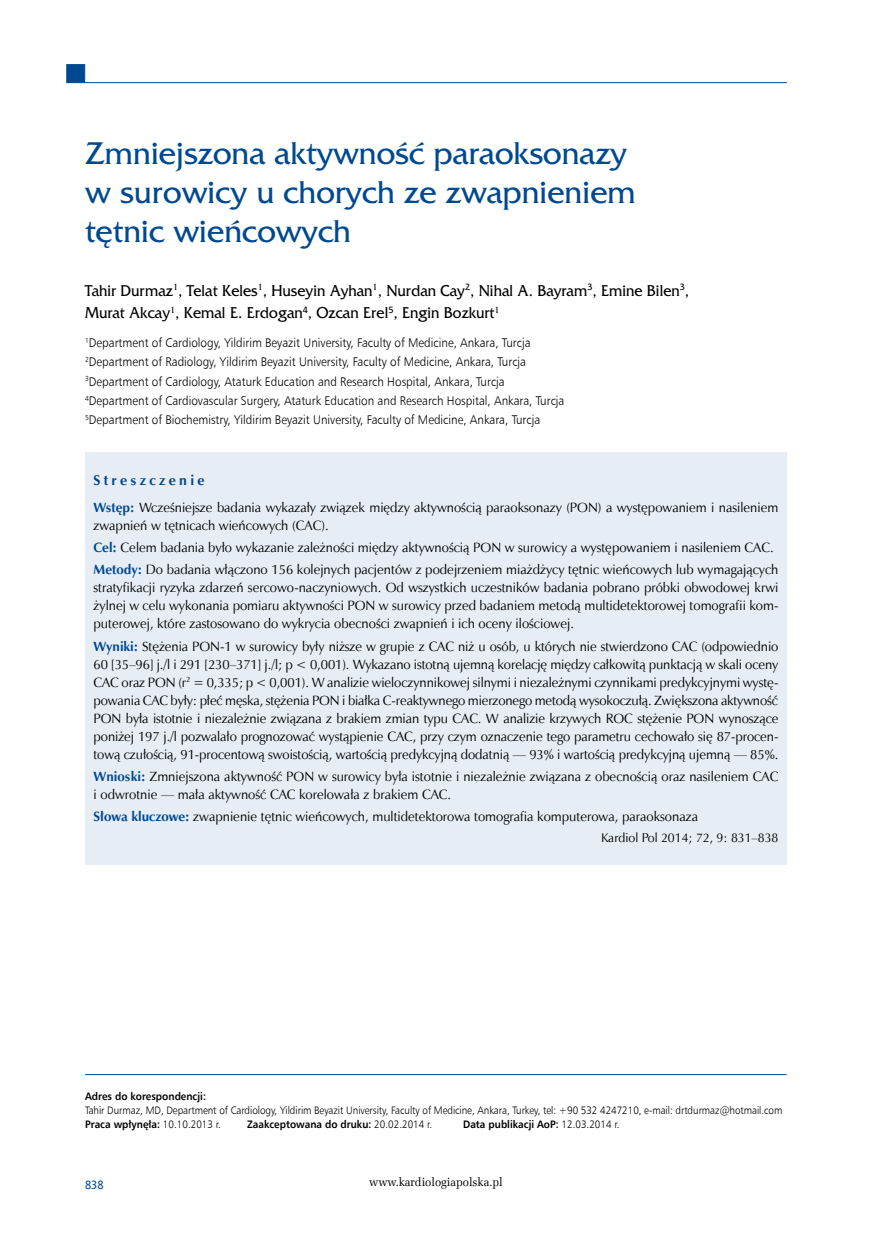
<style>
.page{position:relative;width:872px;height:1234px;background:#fff}
.page>*{position:absolute;margin:0;border:0;box-sizing:border-box;transform-origin:0 0}
.t1{font:33px/39px "France";color:#004990}
.t2{font:16.5px/22.5px "France";color:#000;scale:.94 1}
.t3{font:700 14.25px "Zapf Humnst EU";letter-spacing:.23em;color:#004990}
.t4{font:13.5px/18px "Zapf Humnst EU";color:#000}
.t5{font:12.75px "Zapf Humnst EU";color:#000}
.t6{font:12.6px/19.2px "Humnst 777 Lt EU";color:#000;scale:.93 1}
.t7{font:12px "Zapf Ellipt EU";color:#000;scale:.95 1}
.t8{font:12px "Humnst 777 EU";color:#004990;scale:.9 1}
.t9{font:10.8px "Humnst 777 Lt EU";letter-spacing:-.005em;color:#000;scale:.92 1}
.t10{font:700 10.8px "Humnst 777 EU";color:#000;scale:.92 1}
.s1{font-weight:700;color:#004990}
.s2{font-family:"Humnst 777 Lt EU";font-weight:400}
</style>
<div class="page">
<hr style="left:85px;top:82px;width:702px;height:1px;background:#004990">
<div style="left:66px;top:64px;width:19px;height:19px;background:#004990;border:1px solid #004990"></div>
<div style="left:85px;top:452px;width:702px;height:412px;background:#e6edf4"></div>
<hr style="left:85px;top:1073px;width:701px;height:1px;background:#004990">
<h1 class="t1" style="left:85px;top:134px;width:552px">Zmniejszona aktywność paraoksonazy w surowicy u chorych ze zwapnieniem tętnic wieńcowych</h1>
<p class="t2" style="left:85px;top:279px;width:644px">Tahir Durmaz<sup>1</sup>, Telat Keles<sup>1</sup>, Huseyin Ayhan<sup>1</sup>, Nurdan Cay<sup>2</sup>, Nihal A. Bayram<sup>3</sup>, Emine Bilen<sup>3</sup>,<br>Murat Akcay<sup>1</sup>, Kemal E. Erdogan<sup>4</sup>, Ozcan Erel<sup>5</sup>, Engin Bozkurt<sup>1</sup></p>
<p class="t6" style="left:85px;top:333px;width:517px"><sup>1</sup>Department of Cardiology, Yildirim Beyazit University, Faculty of Medicine, Ankara, Turcja <sup>2</sup>Department of Radiology, Yildirim Beyazit University, Faculty of Medicine, Ankara, Turcja <sup>3</sup>Department of Cardiology, Ataturk Education and Research Hospital, Ankara, Turcja <sup>4</sup>Department of Cardiovascular Surgery, Ataturk Education and Research Hospital, Ankara, Turcja <sup>5</sup>Department of Biochemistry, Yildirim Beyazit University, Faculty of Medicine, Ankara, Turcja</p>
<p class="t3" style="left:94px;top:471px;width:112px">Streszczenie</p>
<p class="t4" style="left:94px;top:498px;width:686px"><span class="s1">Wstęp:</span> Wcześniejsze badania wykazały związek między aktywnością paraoksonazy (PON) a występowaniem i nasileniem zwapnień w tętnicach wieńcowych (CAC).</p>
<p class="t4" style="left:94px;top:536px;width:686px;line-height:22.4px"><span class="s1">Cel:</span> Celem badania było wykazanie zależności między aktywnością PON w surowicy a występowaniem i nasileniem CAC.<br><span class="s1">Metody:</span> Do badania włączono 156 kolejnych pacjentów z podejrzeniem miażdżycy tętnic wieńcowych lub wymagających</p>
<p class="t4" style="left:94px;top:578px;width:686px;text-align:justify">stratyfikacji ryzyka zdarzeń sercowo-naczyniowych. Od wszystkich uczestników badania pobrano próbki obwodowej krwi żylnej w celu wykonania pomiaru aktywności PON w surowicy przed badaniem metodą multidetektorowej tomografii kom&shy;puterowej, które zastosowano do wykrycia obecności zwapnień i ich oceny ilościowej.</p>
<p class="t4" style="left:94px;top:637px;width:686px;text-align:justify"><span class="s1">Wyniki:</span> Stężenia PON-1 w surowicy były niższe w grupie z CAC niż u osób, u których nie stwierdzono CAC (odpowiednio 60 [35–96] j./l i 291 [230–371] j./l; p &lt; 0,001). Wykazano istotną ujemną korelację między całkowitą punktacją w skali oceny CAC oraz PON (r<sup>2</sup> = 0,335; p &lt; 0,001). W analizie wieloczynnikowej silnymi i niezależnymi czynnikami predykcyjnymi wystę&shy;powania CAC były: płeć męska, stężenia PON i białka C-reaktywnego mierzonego metodą wysokoczułą. Zwiększona aktywność PON była istotnie i niezależnie związana z brakiem zmian typu CAC. W analizie krzywych ROC stężenie PON wynoszące poniżej 197 j./l pozwalało prognozować wystąpienie CAC, przy czym oznaczenie tego parametru cechowało się 87-procen&shy;tową czułością, 91-procentową swoistością, wartością predykcyjną dodatnią — 93% i wartością predykcyjną ujemną — 85%.</p>
<p class="t4" style="left:94px;top:767px;width:686px"><span class="s1">Wnioski:</span> Zmniejszona aktywność PON w surowicy była istotnie i niezależnie związana z obecnością oraz nasileniem CAC i odwrotnie — mała aktywność CAC korelowała z brakiem CAC.</p>
<p class="t4" style="left:94px;top:807px;width:606px"><span class="s1">Słowa kluczowe:</span> zwapnienie tętnic wieńcowych, multidetektorowa tomografia komputerowa, paraoksonaza</p>
<p class="t5" style="left:601px;top:829px;width:179px">Kardiol Pol 2014; 72, 9: 831–838</p>
<p class="t10" style="left:85px;top:1088px;width:133px">Adres do korespondencji:</p>
<p class="t9" style="left:85px;top:1103px;width:759px">Tahir Durmaz, MD, Department of Cardiology, Yildirim Beyazit University, Faculty of Medicine, Ankara, Turkey, tel: +90 532 4247210, e-mail: drtdurmaz@hotmail.com</p>
<p class="t10" style="left:85px;top:1117px;width:149px">Praca wpłynęła: <span class="s2">10.10.2013 r.</span></p>
<p class="t10" style="left:247px;top:1117px;width:203px">Zaakceptowana do druku: <span class="s2">20.02.2014 r.</span></p>
<p class="t10" style="left:463px;top:1117px;width:171px">Data publikacji AoP: <span class="s2">12.03.2014 r.</span></p>
<p class="t8" style="left:85px;top:1176px;width:22px">838</p>
<p class="t7" style="left:369px;top:1173px;width:142px">www.kardiologiapolska.pl</p>
</div>
